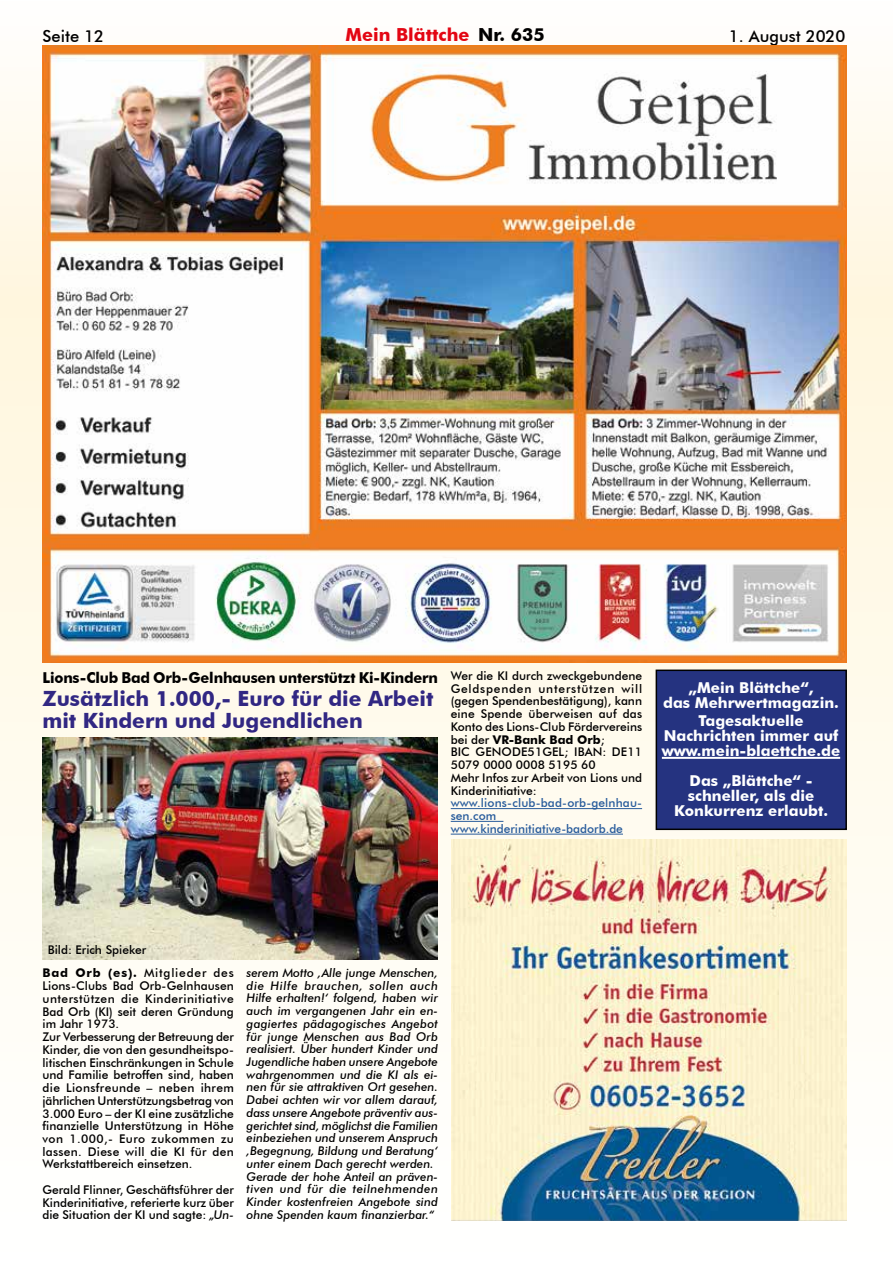
<style>
.page{position:relative;width:893px;height:1263px;background:#fff}
.page>*{position:absolute;margin:0;border:0;box-sizing:border-box;transform-origin:0 0}
.t1{font:700 21px/22.5px "Futura BT";color:#312783}
.t2{font:700 18px "Futura BT";color:#e30613}
.t3{font:500 16.5px "Futura BT";color:#000}
.t4{font:700 15px/15px "Futura BT";color:#fff;text-align:center}
.t5{font:700 15px "Futura BT";letter-spacing:-.015em;color:#000}
.t6{font:500 12px/12.8px "Futura BT";color:#000}
.t7{font:italic 500 12px/12.8px "Futura BT";color:#000}
.t8{font:500 12px/12.8px "Futura BT";color:#275b9b}
.s1{color:#000}
.s2{font-weight:700}
.s3{font-style:italic}
</style>
<div class="page">
<img style="left:0;top:45px;width:893px;height:1176px">
<img style="left:451px;top:839px;width:396px;height:381px">
<img style="left:43px;top:46px;width:803px;height:616px">
<img style="left:43px;top:737px;width:395px;height:223px">
<hr style="left:451px;top:808px;width:191px;height:1px;background:#275b9b">
<hr style="left:451px;top:821px;width:52px;height:1px;background:#275b9b">
<hr style="left:451px;top:834px;width:172px;height:1px;background:#275b9b">
<div style="left:656px;top:670px;width:190px;height:159px;background:#253380"></div>
<div style="left:656px;top:669px;width:191px;height:161px;border:2px solid #000"></div>
<hr style="left:662px;top:757px;width:178px;height:2px;background:#fff">
<h3 class="t3" style="left:43px;top:26px;width:63px">Seite 12</h3>
<h2 class="t2" style="left:345px;top:24px;width:201px">Mein Blättche <span class="s1">Nr. 635</span></h2>
<h3 class="t3" style="left:729px;top:26px;width:118px">1. August 2020</h3>
<p class="t5" style="left:43px;top:669px;width:397px">Lions-Club Bad Orb-Gelnhausen unterstützt Ki-Kindern</p>
<h1 class="t1" style="left:43px;top:687px;width:392px">Zusätzlich 1.000,- Euro für die Arbeit mit Kindern und Jugendlichen</h1>
<p class="t6" style="left:451px;top:669px;width:193px">Wer die KI durch zweckgebundene<br>Geldspenden unterstützen will (gegen Spendenbestätigung), kann eine Spende überweisen auf das<br>Konto des Lions-Club Fördervereins bei der <span class="s2">VR-Bank Bad Orb</span>;<br>BIC GENODE51GEL; IBAN: DE11<br>5079 0000 0008 5195 60<br>Mehr Infos zur Arbeit von Lions und<br>Kinderinitiative:</p>
<p class="t8" style="left:451px;top:796px;width:193px">www.lions-club-bad-orb-gelnhau&shy;sen.com www.kinderinitiative-badorb.de</p>
<p class="t4" style="left:663px;top:680px;width:177px">„Mein Blättche“,<br>das Mehrwertmagazin.</p>
<p class="t4" style="left:662px;top:713px;width:180px">Tagesaktuelle<br>Nachrichten immer auf www.mein-blaettche.de</p>
<p class="t4" style="left:674px;top:773px;width:156px">Das „Blättche“ - schneller, als die<br>Konkurrenz erlaubt.</p>
<p class="t6" style="left:48px;top:943px;width:100px">Bild: Erich Spieker</p>
<p class="t6" style="left:43px;top:966px;width:193px"><span class="s2">Bad Orb (es).</span> Mitglieder des<br>Lions-Clubs Bad Orb-Gelnhausen unterstützen die Kinderinitiative<br>Bad Orb (KI) seit deren Gründung im Jahr 1973.<br>Zur Verbesserung der Betreuung der<br>Kinder, die von den gesundheitspo&shy;litischen Einschränkungen in Schule und Familie betroffen sind, haben die Lionsfreunde – neben ihrem jährlichen Unterstützungsbetrag von<br>3.000 Euro – der KI eine zusätzliche finanzielle Unterstützung in Höhe von 1.000,- Euro zukommen zu lassen. Diese will die KI für den<br>Werkstattbereich einsetzen.</p>
<p class="t6" style="left:43px;top:1183px;width:193px;text-align:justify">Gerald Flinner, Geschäftsführer der Kinderinitiative, referierte kurz über die Situation der KI und sagte: <span class="s3">„Un-</span></p>
<p class="t7" style="left:247px;top:966px;width:193px">serem Motto ‚Alle junge Menschen, die Hilfe brauchen, sollen auch Hilfe erhalten!‘ folgend, haben wir auch im vergangenen Jahr ein en&shy;gagiertes pädagogisches Angebot für junge Menschen aus Bad Orb realisiert. Über hundert Kinder und Jugendliche haben unsere Angebote wahrgenommen und die KI als ei&shy;nen für sie attraktiven Ort gesehen.<br>Dabei achten wir vor allem darauf, dass unsere Angebote präventiv aus&shy;gerichtet sind, möglichst die Familien einbeziehen und unserem Anspruch ‚Begegnung, Bildung und Beratung‘ unter einem Dach gerecht werden.<br>Gerade der hohe Anteil an präven&shy;tiven und für die teilnehmenden Kinder kostenfreien Angebote sind ohne Spenden kaum finanzierbar.“</p>
</div>
